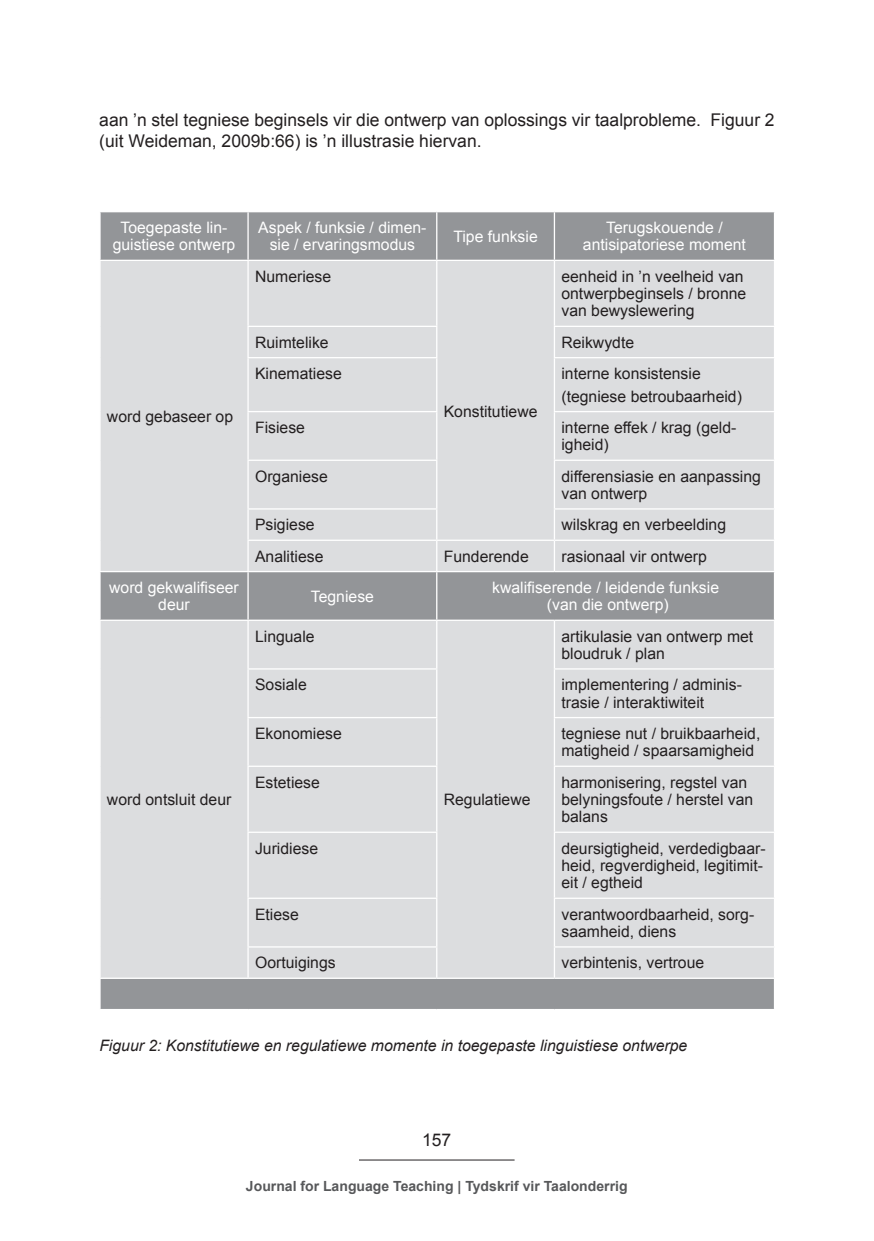
<style>
.page{position:relative;width:874px;height:1241px;background:#fff}
.page>*{position:absolute;margin:0;border:0;box-sizing:border-box;transform-origin:0 0}
.t1{font:17.5px/21px "Arial";color:#231f20}
.t2{font:15.75px/17.3px "Arial";color:#231f20}
.t3{font:15.75px/17.3px "Arial";color:#fff;text-align:center}
.t4{font:italic 15.75px "Arial";color:#231f20}
.t5{font:700 14px "Arial";color:#57585a}
</style>
<div class="page">
<hr style="left:359px;top:1159px;width:155px;height:1px;background:#231f20">
<div style="left:101px;top:212px;width:672px;height:796px;background:#939598"></div>
<svg style="left:101px;top:261px;width:672px;height:716px;background:#d7d8da"></svg>
<hr style="left:247px;top:212px;width:1px;height:48px;background:#fff">
<hr style="left:436px;top:212px;width:1px;height:48px;background:#fff">
<hr style="left:553px;top:212px;width:2px;height:48px;background:#fff">
<hr style="left:99px;top:260px;width:149px;height:1px;background:#fff">
<hr style="left:248px;top:260px;width:188px;height:1px;background:#fff">
<hr style="left:247px;top:261px;width:1px;height:64px;background:#fff">
<hr style="left:436px;top:260px;width:118px;height:1px;background:#fff">
<hr style="left:436px;top:261px;width:1px;height:64px;background:#fff">
<hr style="left:554px;top:260px;width:220px;height:1px;background:#fff">
<hr style="left:553px;top:261px;width:2px;height:64px;background:#fff">
<hr style="left:247px;top:325px;width:190px;height:2px;background:#fff">
<hr style="left:247px;top:327px;width:1px;height:30px;background:#fff">
<hr style="left:436px;top:327px;width:1px;height:30px;background:#fff">
<hr style="left:553px;top:325px;width:221px;height:2px;background:#fff">
<hr style="left:553px;top:327px;width:2px;height:30px;background:#fff">
<hr style="left:247px;top:357px;width:190px;height:1px;background:#fff">
<hr style="left:247px;top:358px;width:1px;height:53px;background:#fff">
<hr style="left:436px;top:358px;width:1px;height:53px;background:#fff">
<hr style="left:553px;top:357px;width:221px;height:1px;background:#fff">
<hr style="left:553px;top:358px;width:2px;height:53px;background:#fff">
<hr style="left:247px;top:411px;width:190px;height:1px;background:#fff">
<hr style="left:247px;top:412px;width:1px;height:47px;background:#fff">
<hr style="left:436px;top:412px;width:1px;height:47px;background:#fff">
<hr style="left:553px;top:411px;width:221px;height:1px;background:#fff">
<hr style="left:553px;top:412px;width:2px;height:47px;background:#fff">
<hr style="left:247px;top:459px;width:190px;height:2px;background:#fff">
<hr style="left:247px;top:461px;width:1px;height:47px;background:#fff">
<hr style="left:436px;top:461px;width:1px;height:47px;background:#fff">
<hr style="left:553px;top:459px;width:221px;height:2px;background:#fff">
<hr style="left:553px;top:461px;width:2px;height:47px;background:#fff">
<hr style="left:247px;top:508px;width:190px;height:1px;background:#fff">
<hr style="left:247px;top:509px;width:1px;height:30px;background:#fff">
<hr style="left:436px;top:509px;width:1px;height:30px;background:#fff">
<hr style="left:553px;top:508px;width:221px;height:1px;background:#fff">
<hr style="left:553px;top:509px;width:2px;height:30px;background:#fff">
<hr style="left:247px;top:539px;width:189px;height:2px;background:#fff">
<hr style="left:247px;top:541px;width:1px;height:30px;background:#fff">
<hr style="left:436px;top:539px;width:118px;height:2px;background:#fff">
<hr style="left:436px;top:541px;width:1px;height:30px;background:#fff">
<hr style="left:554px;top:539px;width:220px;height:2px;background:#fff">
<hr style="left:553px;top:541px;width:2px;height:30px;background:#fff">
<hr style="left:99px;top:571px;width:149px;height:1px;background:#fff">
<hr style="left:248px;top:571px;width:188px;height:1px;background:#fff">
<hr style="left:247px;top:572px;width:1px;height:47px;background:#fff">
<hr style="left:436px;top:571px;width:118px;height:1px;background:#fff">
<hr style="left:436px;top:572px;width:1px;height:47px;background:#fff">
<hr style="left:554px;top:571px;width:220px;height:1px;background:#fff">
<hr style="left:99px;top:619px;width:149px;height:1px;background:#fff">
<hr style="left:99px;top:977px;width:149px;height:1px;background:#fff">
<hr style="left:248px;top:619px;width:188px;height:1px;background:#fff">
<hr style="left:247px;top:620px;width:1px;height:48px;background:#fff">
<hr style="left:436px;top:619px;width:118px;height:1px;background:#fff">
<hr style="left:436px;top:620px;width:1px;height:48px;background:#fff">
<hr style="left:436px;top:977px;width:118px;height:1px;background:#fff">
<hr style="left:554px;top:619px;width:220px;height:1px;background:#fff">
<hr style="left:553px;top:620px;width:2px;height:48px;background:#fff">
<hr style="left:247px;top:668px;width:190px;height:1px;background:#fff">
<hr style="left:247px;top:669px;width:1px;height:47px;background:#fff">
<hr style="left:436px;top:669px;width:1px;height:47px;background:#fff">
<hr style="left:553px;top:668px;width:221px;height:1px;background:#fff">
<hr style="left:553px;top:669px;width:2px;height:47px;background:#fff">
<hr style="left:247px;top:716px;width:190px;height:2px;background:#fff">
<hr style="left:247px;top:718px;width:1px;height:47px;background:#fff">
<hr style="left:436px;top:718px;width:1px;height:47px;background:#fff">
<hr style="left:553px;top:716px;width:221px;height:2px;background:#fff">
<hr style="left:553px;top:718px;width:2px;height:47px;background:#fff">
<hr style="left:247px;top:765px;width:190px;height:1px;background:#fff">
<hr style="left:247px;top:766px;width:1px;height:65px;background:#fff">
<hr style="left:436px;top:766px;width:1px;height:65px;background:#fff">
<hr style="left:553px;top:765px;width:221px;height:1px;background:#fff">
<hr style="left:553px;top:766px;width:2px;height:65px;background:#fff">
<hr style="left:247px;top:831px;width:190px;height:1px;background:#fff">
<hr style="left:247px;top:832px;width:1px;height:65px;background:#fff">
<hr style="left:436px;top:832px;width:1px;height:65px;background:#fff">
<hr style="left:553px;top:831px;width:221px;height:1px;background:#fff">
<hr style="left:553px;top:832px;width:2px;height:65px;background:#fff">
<hr style="left:247px;top:897px;width:190px;height:1px;background:#fff">
<hr style="left:247px;top:898px;width:1px;height:48px;background:#fff">
<hr style="left:436px;top:898px;width:1px;height:48px;background:#fff">
<hr style="left:553px;top:897px;width:221px;height:1px;background:#fff">
<hr style="left:553px;top:898px;width:2px;height:48px;background:#fff">
<hr style="left:247px;top:946px;width:190px;height:1px;background:#fff">
<hr style="left:247px;top:947px;width:1px;height:30px;background:#fff">
<hr style="left:436px;top:947px;width:1px;height:30px;background:#fff">
<hr style="left:248px;top:977px;width:188px;height:1px;background:#fff">
<hr style="left:553px;top:946px;width:221px;height:1px;background:#fff">
<hr style="left:553px;top:947px;width:2px;height:30px;background:#fff">
<hr style="left:554px;top:977px;width:220px;height:1px;background:#fff">
<p class="t1" style="left:99px;top:110px;width:676px">aan ’n stel tegniese beginsels vir die ontwerp van oplossings vir taalprobleme. Figuur 2 (uit Weideman, 2009b:66) is ’n illustrasie hiervan.</p>
<p class="t3" style="left:113px;top:219px;width:124px">Toegepaste lin&shy;guistiese ontwerp</p>
<p class="t3" style="left:258px;top:219px;width:170px">Aspek / funksie / dimen&shy;sie / ervaringsmodus</p>
<p class="t3" style="left:453px;top:228px;width:86px">Tipe funksie</p>
<p class="t3" style="left:582px;top:219px;width:164px">Terugskouende / antisipatoriese moment</p>
<p class="t2" style="left:107px;top:407px;width:128px">word gebaseer op</p>
<p class="t2" style="left:255px;top:268px;width:78px">Numeriese</p>
<p class="t2" style="left:561px;top:268px;width:186px">eenheid in ’n veelheid van ontwerpbeginsels / bronne van bewyslewering</p>
<p class="t2" style="left:255px;top:333px;width:75px">Ruimtelike</p>
<p class="t2" style="left:561px;top:333px;width:74px">Reikwydte</p>
<p class="t2" style="left:255px;top:365px;width:88px">Kinematiese</p>
<p class="t2" style="left:561px;top:362px;width:182px;line-height:22.6px">interne konsistensie (tegniese betroubaarheid)</p>
<p class="t2" style="left:255px;top:419px;width:51px">Fisiese</p>
<p class="t2" style="left:561px;top:419px;width:176px">interne effek / krag (geld&shy;igheid)</p>
<p class="t2" style="left:255px;top:467px;width:74px">Organiese</p>
<p class="t2" style="left:561px;top:467px;width:201px">differensiasie en aanpassing van ontwerp</p>
<p class="t2" style="left:255px;top:516px;width:61px">Psigiese</p>
<p class="t2" style="left:561px;top:516px;width:166px">wilskrag en verbeelding</p>
<p class="t2" style="left:255px;top:547px;width:70px">Analitiese</p>
<p class="t2" style="left:443px;top:547px;width:86px">Funderende</p>
<p class="t2" style="left:561px;top:547px;width:147px">rasionaal vir ontwerp</p>
<p class="t2" style="left:443px;top:403px;width:95px">Konstitutiewe</p>
<p class="t3" style="left:109px;top:579px;width:131px">word gekwalifiseer deur</p>
<p class="t3" style="left:311px;top:587px;width:65px">Tegniese</p>
<p class="t3" style="left:492px;top:579px;width:228px">kwalifiserende / leidende funksie (van die ontwerp)</p>
<p class="t2" style="left:107px;top:790px;width:126px">word ontsluit deur</p>
<p class="t2" style="left:255px;top:627px;width:61px">Linguale</p>
<p class="t2" style="left:561px;top:627px;width:193px">artikulasie van ontwerp met bloudruk / plan</p>
<p class="t2" style="left:255px;top:676px;width:53px">Sosiale</p>
<p class="t2" style="left:561px;top:676px;width:182px">implementering / adminis&shy;trasie / interaktiwiteit</p>
<p class="t2" style="left:255px;top:724px;width:88px">Ekonomiese</p>
<p class="t2" style="left:561px;top:724px;width:200px">tegniese nut / bruikbaarheid, matigheid / spaarsamigheid</p>
<p class="t2" style="left:255px;top:773px;width:66px">Estetiese</p>
<p class="t2" style="left:561px;top:773px;width:193px">harmonisering, regstel van belyningsfoute / herstel van balans</p>
<p class="t2" style="left:255px;top:839px;width:65px">Juridiese</p>
<p class="t2" style="left:561px;top:839px;width:206px">deursigtigheid, verdedigbaar&shy;heid, regverdigheid, legitimit&shy;eit / egtheid</p>
<p class="t2" style="left:255px;top:905px;width:45px">Etiese</p>
<p class="t2" style="left:561px;top:905px;width:194px">verantwoordbaarheid, sorg&shy;saamheid, diens</p>
<p class="t2" style="left:255px;top:954px;width:82px">Oortuigings</p>
<p class="t2" style="left:561px;top:954px;width:144px">verbintenis, vertroue</p>
<p class="t2" style="left:443px;top:790px;width:88px">Regulatiewe</p>
<p class="t4" style="left:99px;top:1034px;width:589px">Figuur 2: Konstitutiewe en regulatiewe momente in toegepaste linguistiese ontwerpe</p>
<p class="t1" style="left:422px;top:1129px;width:31px">157</p>
<p class="t5" style="left:246px;top:1176px;width:383px">Journal for Language Teaching | Tydskrif vir Taalonderrig</p>
</div>
